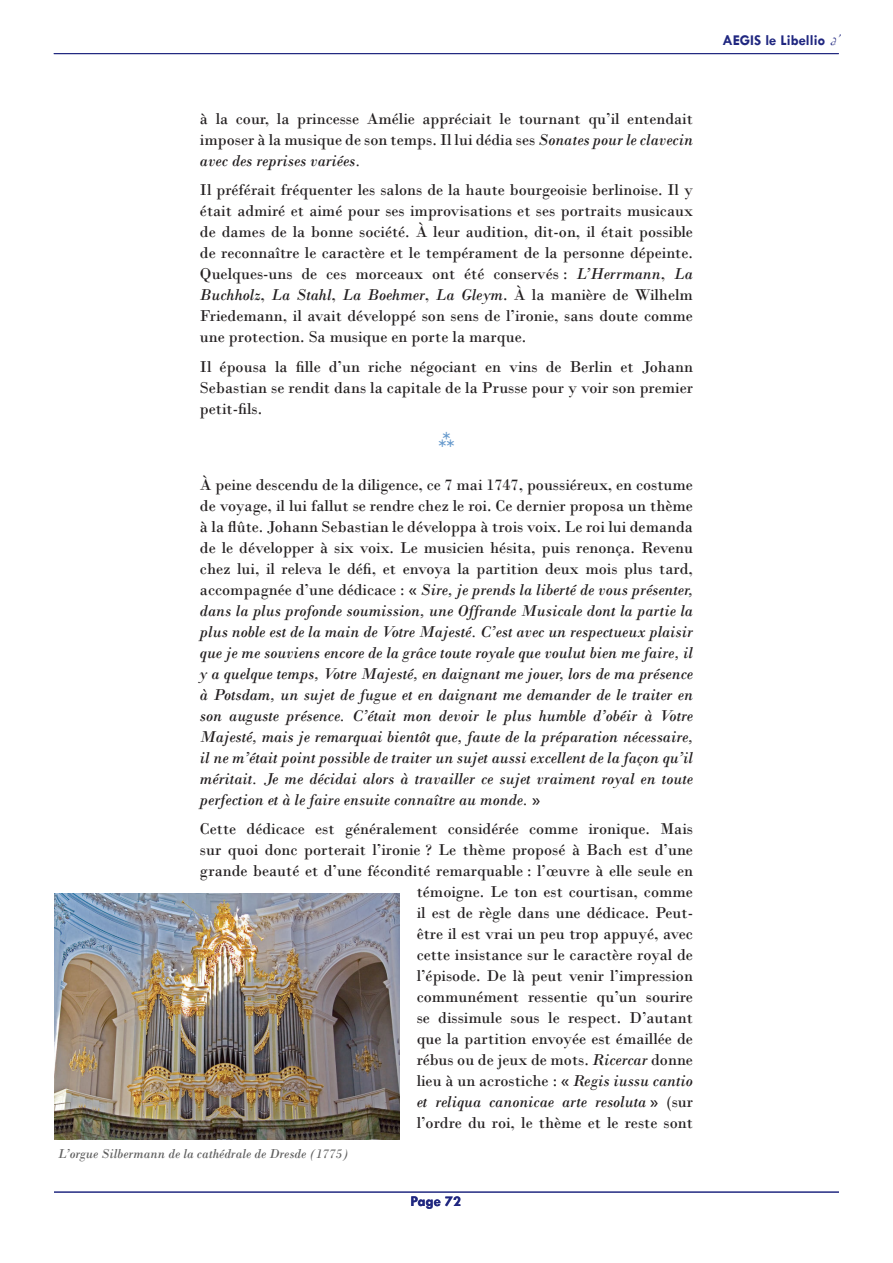
<style>
.page{position:relative;width:893px;height:1263px;background:#fff}
.page>*{position:absolute;margin:0;border:0;box-sizing:border-box;transform-origin:0 0}
.Divagation_-_Texte_é{font:16.5px/21px "Bodoni";color:#231f20;text-align:justify}
.Divagation_-_Texte_é-2{font:italic 16.5px/21px "Bodoni";color:#231f20;text-align:justify}
.t1{font:700 15px "Tw Cen";color:#202780}
.Article_-_Légendes_p{font:italic 13.5px "Bodoni";color:#5f5f5f}
.s1{font-style:italic}
.s2{font-style:normal}
.s3{font-family:"French Script";font-weight:400;font-style:italic;font-size:16.5px}
</style>
<div class="page">
<hr style="left:54px;top:1192px;width:785px;height:1px;background:#202780">
<hr style="left:54px;top:53px;width:785px;height:1px;background:#202780">
<img style="left:54px;top:893px;width:345px;height:247px">
<p class="Divagation_-_Texte_é" style="left:200px;top:108px;width:494px">à la cour, la princesse Amélie appréciait le tournant qu’il entendait imposer à la musique de son temps. Il lui dédia ses <span class="s1">Sonates pour le clavecin avec des reprises variées.</span></p>
<p class="Divagation_-_Texte_é" style="left:200px;top:179px;width:494px">Il préférait fréquenter les salons de la haute bourgeoisie berlinoise. Il y était admiré et aimé pour ses improvisations et ses portraits musicaux de dames de la bonne société. À leur audition, dit-on, il était possible de reconnaître le caractère et le tempérament de la personne dépeinte.<br>Quelques-uns de ces morceaux ont été conservés : <span class="s1">L’Herrmann</span>, <span class="s1">La Buchholz</span>, <span class="s1">La Stahl</span>, <span class="s1">La Boehmer</span>, <span class="s1">La Gleym</span>. À la manière de Wilhelm Friedemann, il avait développé son sens de l’ironie, sans doute comme une protection. Sa musique en porte la marque.</p>
<p class="Divagation_-_Texte_é" style="left:200px;top:356px;width:494px">Il épousa la fille d’un riche négociant en vins de Berlin et Johann Sebastian se rendit dans la capitale de la Prusse pour y voir son premier petit-fils.</p>
<p class="Divagation_-_Texte_é-2" style="left:200px;top:474px;width:495px"><span class="s2">À peine descendu de la diligence, ce 7 mai 1747, poussiéreux, en costume de voyage, il lui fallut se rendre chez le roi. Ce dernier proposa un thème à la flûte. Johann Sebastian le développa à trois voix. Le roi lui demanda de le développer à six voix. Le musicien hésita, puis renonça. Revenu chez lui, il releva le défi, et envoya la partition deux mois plus tard, accompagnée d’une dédicace : «</span> Sire, je prends la liberté de vous présenter, dans la plus profonde soumission, une Offrande Musicale dont la partie la plus noble est de la main de Votre Majesté. C’est avec un respectueux plaisir que je me souviens encore de la grâce toute royale que voulut bien me faire, il y a quelque temps, Votre Majesté, en daignant me jouer, lors de ma présence à Potsdam, un sujet de fugue et en daignant me demander de le traiter en son auguste présence. C’était mon devoir le plus humble d’obéir à Votre Majesté, mais je remarquai bientôt que, faute de la préparation nécessaire, il ne m’était point possible de traiter un sujet aussi excellent de la façon qu’il méritait. Je me décidai alors à travailler ce sujet vraiment royal en toute perfection et à le faire ensuite connaître au monde. <span class="s2">»</span></p>
<p class="Divagation_-_Texte_é" style="left:200px;top:818px;width:494px;text-align:right">Cette dédicace est généralement considérée comme ironique. Mais sur quoi donc porterait l’ironie ? Le thème proposé à Bach est d’une grande beauté et d’une fécondité remarquable : l’œuvre à elle seule en témoigne. Le ton est courtisan, comme<br>il est de règle dans une dédicace. Peut-<br>être il est vrai un peu trop appuyé, avec<br>cette insistance sur le caractère royal de<br>l’épisode. De là peut venir l’impression<br>communément ressentie qu’un sourire<br>se dissimule sous le respect. D’autant<br>que la partition envoyée est émaillée de<br>rébus ou de jeux de mots. <span class="s1">Ricercar</span> donne<br>lieu à un acrostiche : « <span class="s1">Regis iussu cantio<br>et reliqua canonicae arte resoluta</span> » (sur<br>l’ordre du roi, le thème et le reste sont</p>
<p class="Article_-_Légendes_p" style="left:58px;top:1145px;width:292px">L’orgue Silbermann de la cathédrale de Dresde (1775)</p>
<p class="t1" style="left:410px;top:1192px;width:52px">Page 72</p>
<p class="t1" style="left:722px;top:31px;width:124px">AEGIS le Libellio <span class="s3">d’</span></p>
</div>
